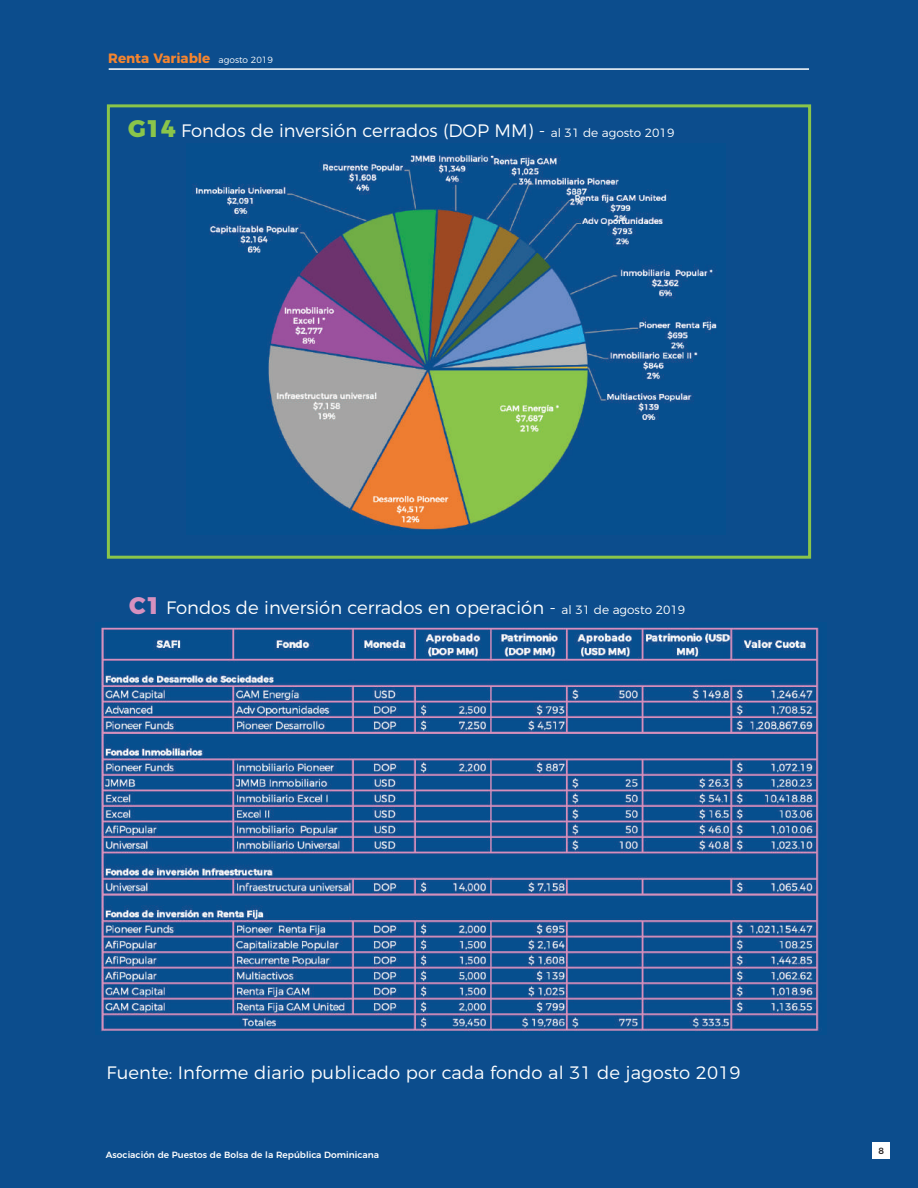
<style>
.page{position:relative;width:918px;height:1188px;background:#0c4d8d}
.page>*{position:absolute;margin:0;border:0;box-sizing:border-box;transform-origin:0 0}
.t1{font:300 18px "Montserrat";color:#fff}
.t2{font:700 13.5px "Montserrat";color:#f5852f}
.t3{font:500 9px "Montserrat";color:#fff}
.t4{font:500 9px "Montserrat";color:#231f20}
.s1{font-weight:300;font-size:9px;color:#fff}
.s2{font-weight:800;font-size:24px;color:#8ac54a}
.s3{font-size:12px}
.s4{font-weight:800;font-size:24px;color:#d691bf}
</style>
<div class="page">
<img style="left:101px;top:627px;width:718px;height:405px">
<img style="left:193px;top:154px;width:524px;height:376px">
<hr style="left:109px;top:68px;width:700px;height:2px;background:#fff">
<div style="left:873px;top:1142px;width:17px;height:17px;background:#fff"></div>
<div style="left:107px;top:104px;width:704px;height:455px;border:3px solid #8ac54a"></div>
<p class="t2" style="left:108px;top:47px;width:166px">Renta Variable <span class="s1">agosto 2019</span></p>
<p class="t1" style="left:128px;top:116px;width:548px"><span class="s2">G14</span> Fondos de inversión cerrados (DOP MM) - <span class="s3">al 31 de agosto 2019</span></p>
<p class="t1" style="left:129px;top:593px;width:558px"><span class="s4">C1</span> Fondos de inversión cerrados en operación - <span class="s3">al 31 de agosto 2019</span></p>
<p class="t1" style="left:106px;top:1059px;width:636px">Fuente: Informe diario publicado por cada fondo al 31 de jagosto 2019</p>
<p class="t3" style="left:106px;top:1148px;width:275px">Asociación de Puestos de Bolsa de la República Dominicana</p>
<p class="t4" style="left:878px;top:1143px;width:7px">8</p>
</div>
